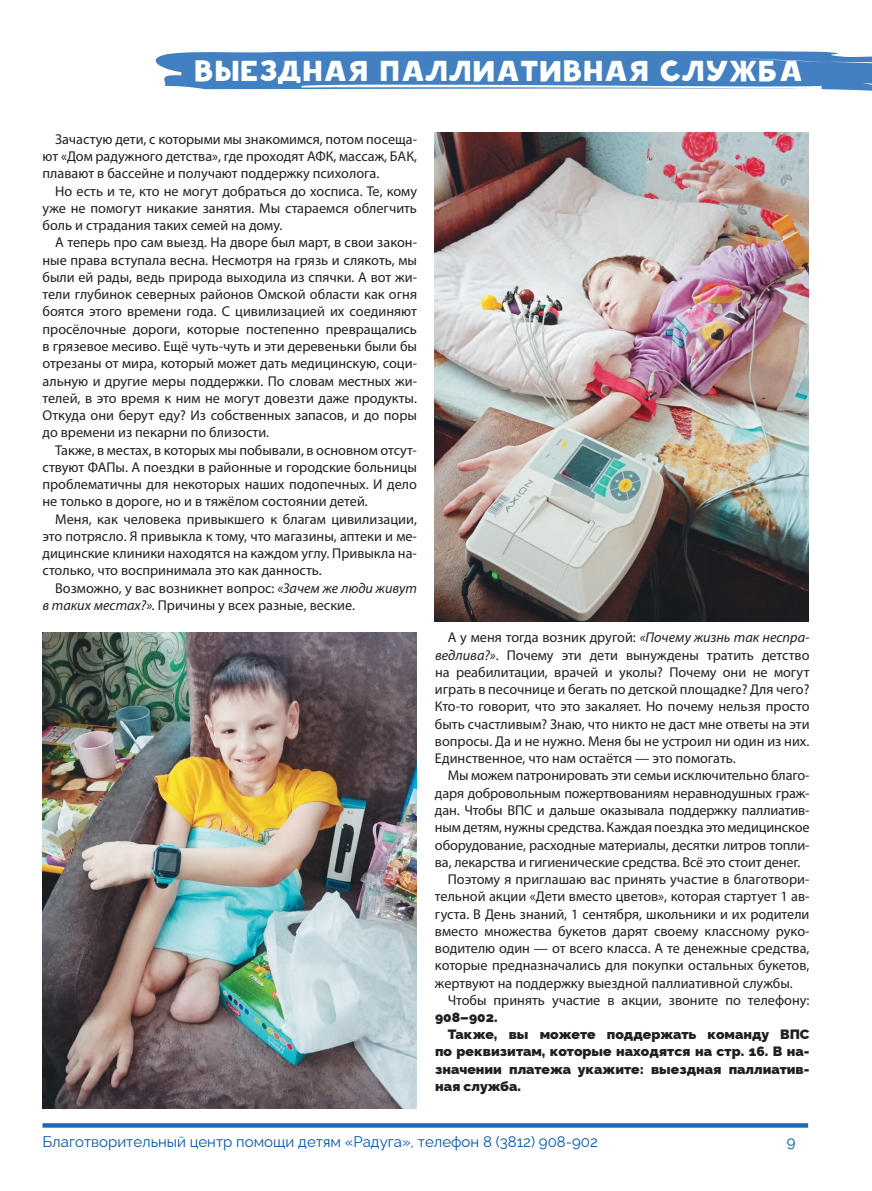
<style>
.page{position:relative;width:872px;height:1191px;background:#fff}
.page>*{position:absolute;margin:0;border:0;box-sizing:border-box;transform-origin:0 0}
.t1{font:31.5px "Shadow";color:#fff}
.t2{font:15px "Raleway v 4020 Regular";color:#0155a7}
.t3{font:14.25px/17.2px "Myriad Pro";color:#231f20;text-align:justify}
.t4{font:13.5px "Raleway v 4020 Black";color:#231f20}
.s1{font-style:italic}
</style>
<div class="page">
<svg style="left:43px;top:1123px;width:765px;height:4px;background:#2b6fb7"></svg>
<svg style="left:155px;top:51px;width:717px;height:40px;background:#5a90c9"></svg>
<img style="left:434px;top:133px;width:374px;height:489px">
<img style="left:43px;top:632px;width:373px;height:476px">
<h1 class="t1" style="left:195px;top:54px;width:610px">Выездная паллиативная служба</h1>
<p class="t3" style="left:43px;top:130px;width:376px;text-indent:13px">Зачастую дети, с которыми мы знакомимся, потом посеща‑ ют «Дом радужного детства», где проходят АФК, массаж, БАК, плавают в бассейне и получают поддержку психолога.</p>
<p class="t3" style="left:43px;top:182px;width:376px;text-indent:13px">Но есть и те, кто не могут добраться до хосписа. Те, кому уже не помогут никакие занятия. Мы стараемся облегчить боль и страдания таких семей на дому.</p>
<p class="t3" style="left:42px;top:234px;width:376px;text-indent:13px">А теперь про сам выезд. На дворе был март, в свои закон‑ ные права вступала весна. Несмотря на грязь и слякоть, мы были ей рады, ведь природа выходила из спячки. А вот жи‑ тели глубинок северных районов Омской области как огня боятся этого времени года. С цивилизацией их соединяют просёлочные дороги, которые постепенно превращались в грязевое месиво. Ещё чуть-чуть и эти деревеньки были бы отрезаны от мира, который может дать медицинскую, соци‑ альную и другие меры поддержки. По словам местных жи‑ телей, в это время к ним не могут довезти даже продукты.<br>Откуда они берут еду? Из собственных запасов, и до поры до времени из пекарни по близости.</p>
<p class="t3" style="left:42px;top:441px;width:376px;text-indent:13px">Также, в местах, в которых мы побывали, в основном отсут‑ ствуют ФАПы. А поездки в районные и городские больницы проблематичны для некоторых наших подопечных. И дело не только в дороге, но и в тяжёлом состоянии детей.</p>
<p class="t3" style="left:42px;top:510px;width:376px;text-indent:13px">Меня, как человека привыкшего к благам цивилизации, это потрясло. Я привыкла к тому, что магазины, аптеки и ме‑ дицинские клиники находятся на каждом углу. Привыкла на‑ столько, что воспринимала это как данность.</p>
<p class="t3" style="left:42px;top:579px;width:376px;text-indent:13px">Возможно, у вас возникнет вопрос: <span class="s1">«Зачем же люди живут в таких местах?».</span> Причины у всех разные, веские.</p>
<p class="t3" style="left:435px;top:628px;width:376px;text-indent:13px">А у меня тогда возник другой: <span class="s1">«Почему жизнь так неспра&shy;ведлива?»</span>. Почему эти дети вынуждены тратить детство на реабилитации, врачей и уколы? Почему они не могут играть в песочнице и бегать по детской площадке? Для чего?<br>Кто-то говорит, что это закаляет. Но почему нельзя просто быть счастливым? Знаю, что никто не даст мне ответы на эти вопросы. Да и не нужно. Меня бы не устроил ни один из них.<br>Единственное, что нам остаётся — это помогать.</p>
<p class="t3" style="left:448px;top:767px;width:363px">Мы можем патронировать эти семьи исключительно благо‑</p>
<p class="t3" style="left:435px;top:784px;width:376px">даря добровольным пожертвованиям неравнодушных граж‑</p>
<p class="t3" style="left:435px;top:801px;width:376px">дан. Чтобы ВПС и дальше оказывала поддержку паллиатив‑</p>
<p class="t3" style="left:435px;top:818px;width:376px">ным детям, нужны средства. Каждая поездка это медицинское</p>
<p class="t3" style="left:435px;top:836px;width:376px">оборудование, расходные материалы, десятки литров топли‑</p>
<p class="t3" style="left:435px;top:853px;width:367px">ва, лекарства и гигиенические средства. Всё это стоит денег.</p>
<p class="t3" style="left:448px;top:870px;width:363px">Поэтому я приглашаю вас принять участие в благотвори‑</p>
<p class="t3" style="left:435px;top:887px;width:376px">тельной акции «Дети вместо цветов», которая стартует 1 ав‑</p>
<p class="t3" style="left:435px;top:905px;width:376px">густа. В День знаний, 1 сентября, школьники и их родители</p>
<p class="t3" style="left:435px;top:922px;width:376px">вместо множества букетов дарят своему классному руко‑</p>
<p class="t3" style="left:435px;top:939px;width:376px">водителю один — от всего класса. А те денежные средства,</p>
<p class="t3" style="left:435px;top:956px;width:376px">которые предназначались для покупки остальных букетов,</p>
<p class="t3" style="left:435px;top:974px;width:359px">жертвуют на поддержку выездной паллиативной службы.</p>
<p class="t3" style="left:448px;top:991px;width:363px">Чтобы принять участие в акции, звоните по телефону:</p>
<p class="t4" style="left:435px;top:1006px;width:64px">908–902.</p>
<p class="t4" style="left:448px;top:1024px;width:363px">Также, вы можете поддержать команду ВПС</p>
<p class="t4" style="left:435px;top:1041px;width:376px">по реквизитам, которые находятся на стр. 16. В на-</p>
<p class="t4" style="left:435px;top:1058px;width:376px">значении платежа укажите: выездная паллиатив-</p>
<p class="t4" style="left:435px;top:1075px;width:87px">ная служба.</p>
<p class="t2" style="left:43px;top:1129px;width:557px">Благотворительный центр помощи детям «Радуга», телефон 8 (3812) 908-902</p>
<p class="t2" style="left:786px;top:1130px;width:10px">9</p>
</div>
